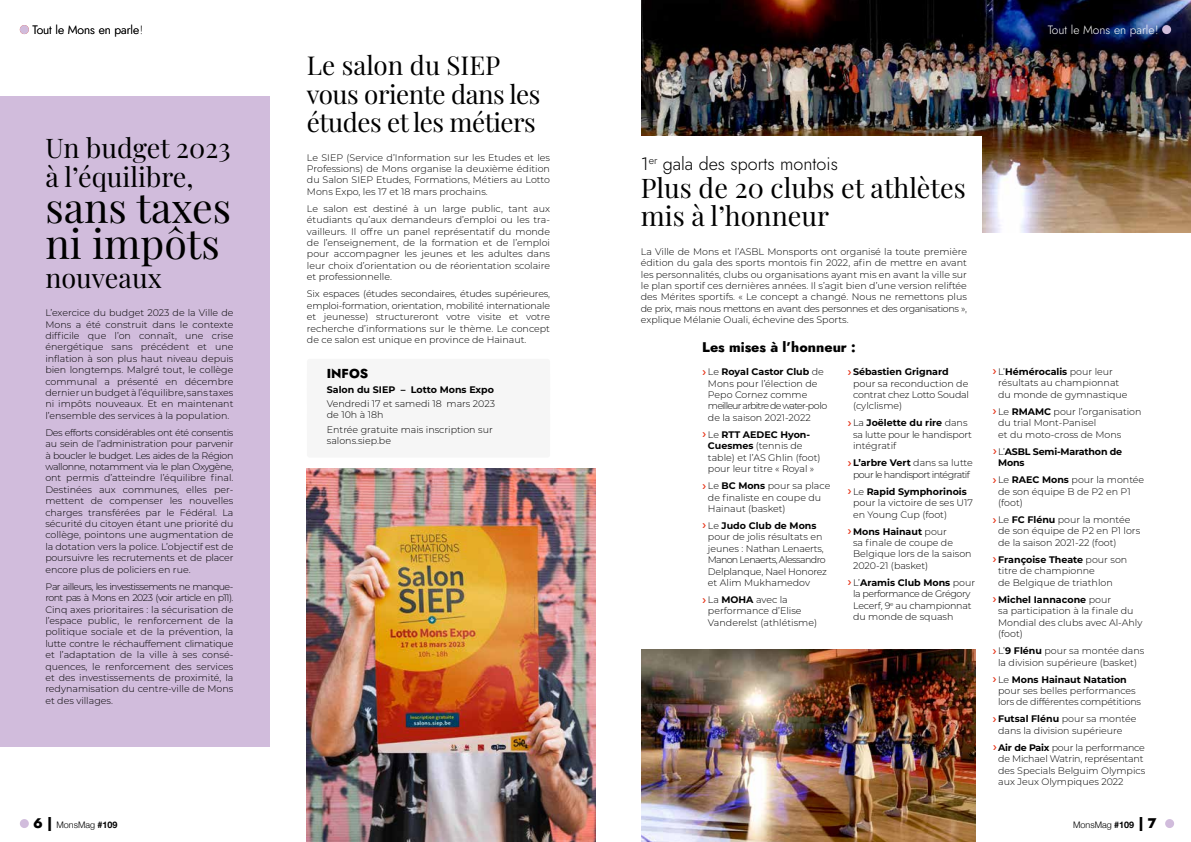
<style>
.page{position:relative;width:1191px;height:842px;background:#fff}
.page>*{position:absolute;margin:0;border:0;box-sizing:border-box;transform-origin:0 0}
.t1{font:41px/36.4px "Playfair Display";color:#000}
.t2{font:27px/28.4px "Playfair Display";color:#000}
.t3{font:26px/28.4px "Playfair Display";letter-spacing:-.02em;color:#000}
.t4{font:18px "Jost";color:#000}
.t5{font:800 14px "Jost";color:#000}
.t6{font:800 13px "Jost";color:#000}
.t7{font:12px "Jost";color:#000}
.t8{font:12px "Jost";color:#fff}
.t9{font:300 9.5px/11.4px "Montserrat";color:#000}
.t10{font:300 9.5px/11.4px "Montserrat";letter-spacing:-.02em;color:#000}
.t11{font:300 9.5px/11.4px "Montserrat";letter-spacing:-.06em;color:#000}
.t12{font:700 9.5px "Montserrat";color:#000}
.t13{font:700 9.5px/11.4px "Montserrat";letter-spacing:-.02em;color:#000}
.t14{font:300 9px "Helvetica Neue";color:#000}
.s1{font-weight:700}
.s2{font-weight:300}
.s3{font-family:"Jost";font-weight:800;font-size:14px}
</style>
<div class="page">
<div style="left:0;top:96px;width:269px;height:650px;background:#d1bcdc"></div>
<img style="left:641px;top:0;width:550px;height:233px">
<img style="left:641px;top:649px;width:334px;height:193px">
<div style="left:641px;top:136px;width:340px;height:197px;background:#fff"></div>
<div style="left:307px;top:359px;width:243px;height:33px;background:#f6f6f6;border-radius:3px"></div>
<div style="left:307px;top:386px;width:243px;height:46px;background:#f6f6f6;border-radius:3px"></div>
<div style="left:307px;top:412px;width:243px;height:46px;background:#f6f6f6;border-radius:3px"></div>
<img style="left:306px;top:469px;width:289px;height:373px">
<div style="left:20px;top:819px;width:9px;height:9px;background:#d1bcdc;border-radius:50%"></div>
<div style="left:1165px;top:819px;width:9px;height:9px;background:#d1bcdc;border-radius:50%"></div>
<div style="left:20px;top:25px;width:9px;height:9px;background:#d1bcdc;border-radius:50%"></div>
<div style="left:1162px;top:25px;width:9px;height:9px;background:#d1bcdc;border-radius:50%"></div>
<p class="t7" style="left:32px;top:22px;width:112px">Tout le Mons en parle!</p>
<p class="t8" style="left:1047px;top:22px;width:112px">Tout le Mons en parle!</p>
<h2 class="t2" style="left:45px;top:132px;width:187px">Un budget 2023 à l’équilibre,</h2>
<h1 class="t1" style="left:45px;top:186px;width:187px">sans taxes ni impôts</h1>
<h2 class="t2" style="left:45px;top:261px;width:118px">nouveaux</h2>
<p class="t9" style="left:45px;top:307px;width:190px;text-align:justify">L’exercice du budget 2023 de la Ville de Mons a été construit dans le contexte difficile que l’on connaît, une crise énergétique sans précédent et une inflation à son plus haut niveau depuis bien longtemps. Malgré tout, le collège communal a présenté en décembre dernier un budget à l’équilibre, sans taxes ni impôts nouveaux. Et en maintenant l’ensemble des services à la population.</p>
<p class="t9" style="left:45px;top:426px;width:190px;text-align:justify">Des efforts considérables ont été consentis au sein de l’administration pour parvenir à boucler le budget. Les aides de la Région wallonne, notamment via le plan Oxygène, ont permis d’atteindre l’équilibre final.<br>Destinées aux communes, elles per&shy;mettent de compenser les nouvelles charges transférées par le Fédéral. La sécurité du citoyen étant une priorité du collège, pointons une augmentation de la dotation vers la police. L’objectif est de poursuivre les recrutements et de placer encore plus de policiers en rue.</p>
<p class="t9" style="left:45px;top:580px;width:190px;text-align:justify">Par ailleurs, les investissements ne manque&shy;ront pas à Mons en 2023 (voir article en p11).<br>Cinq axes prioritaires : la sécurisation de l’espace public, le renforcement de la politique sociale et de la prévention, la lutte contre le réchauffement climatique et l’adaptation de la ville à ses consé&shy;quences, le renforcement des services et des investissements de proximité, la redynamisation du centre-ville de Mons et des villages.</p>
<h3 class="t3" style="left:307px;top:49px;width:235px">Le salon du SIEP vous oriente dans les études et les métiers</h3>
<p class="t9" style="left:307px;top:151px;width:245px;text-align:justify">Le SIEP (Service d’Information sur les Etudes et les Professions) de Mons organise la deuxième édition du Salon SIEP Etudes, Formations, Métiers au Lotto Mons Expo, les 17 et 18 mars prochains.</p>
<p class="t9" style="left:307px;top:202px;width:245px;text-align:justify">Le salon est destiné à un large public, tant aux étudiants qu’aux demandeurs d’emploi ou les tra&shy;vailleurs. Il offre un panel représentatif du monde de l’enseignement, de la formation et de l’emploi pour accompagner les jeunes et les adultes dans leur choix d’orientation ou de réorientation scolaire et professionnelle.</p>
<p class="t9" style="left:307px;top:288px;width:245px;text-align:justify">Six espaces (études secondaires, études supérieures, emploi-formation, orientation, mobilité internationale et jeunesse) structureront votre visite et votre recherche d’informations sur le thème. Le concept de ce salon est unique en province de Hainaut.</p>
<h3 class="t6" style="left:327px;top:365px;width:43px">INFOS</h3>
<p class="t12" style="left:327px;top:382px;width:169px">Salon du SIEP – Lotto Mons Expo</p>
<p class="t9" style="left:327px;top:397px;width:170px">Vendredi 17 et samedi 18 mars 2023 de 10h à 18h</p>
<p class="t9" style="left:327px;top:423px;width:167px">Entrée gratuite mais inscription sur salons.siep.be</p>
<h3 class="t4" style="left:641px;top:151px;width:198px">1<sup>er</sup> gala des sports montois</h3>
<h2 class="t2" style="left:641px;top:171px;width:326px">Plus de 20 clubs et athlètes mis à l’honneur</h2>
<p class="t9" style="left:641px;top:245px;width:328px;text-align:justify">La Ville de Mons et l’ASBL Monsports ont organisé la toute première édition du gala des sports montois fin 2022, afin de mettre en avant les personnalités, clubs ou organisations ayant mis en avant la ville sur le plan sportif ces dernières années. Il s’agit bien d’une version reliftée des Mérites sportifs. « Le concept a changé. Nous ne remettons plus de prix, mais nous mettons en avant des personnes et des organisations », explique Mélanie Ouali, échevine des Sports.</p>
<h3 class="t5" style="left:702px;top:338px;width:155px">Les mises à l’honneur :</h3>
<p class="t9" style="left:708px;top:366px;width:121px">Le <span class="s1">Royal Castor Club</span> de<br>Mons pour l’élection de<br>Pepo Cornez comme meilleur arbitre de water-polo de la saison 2021-2022</p>
<p class="t9" style="left:708px;top:428px;width:114px">Le <span class="s1">RTT AEDEC Hyon-<br>Cuesmes</span> (tennis de table) et l’AS Ghlin (foot) pour leur titre « Royal »</p>
<p class="t9" style="left:708px;top:480px;width:124px">Le <span class="s1">BC Mons</span> pour sa place de finaliste en coupe du<br>Hainaut (basket)</p>
<p class="t10" style="left:708px;top:520px;width:121px">Le <span class="s1">Judo Club de Mons </span>pour de jolis résultats en jeunes : Nathan Lenaerts,<br>Manon Lenaerts, Alessandro<br>Delplanque, Nael Honorez et Alim Mukhamedov</p>
<p class="t9" style="left:708px;top:594px;width:111px">La <span class="s1">MOHA</span> avec la performance d’Elise<br>Vanderelst (athlétisme)</p>
<p class="t12" style="left:853px;top:365px;width:97px">Sébastien Grignard</p>
<p class="t9" style="left:853px;top:377px;width:117px;text-align:justify">pour sa reconduction de contrat chez Lotto Soudal (cylclisme)</p>
<p class="t10" style="left:853px;top:417px;width:120px">La <span class="s1">Joëlette du rire</span> dans sa lutte pour le handisport intégratif</p>
<p class="t11" style="left:853px;top:457px;width:121px"><span class="s1">L’arbre Vert</span> dans sa lutte pour le handisport intégratif</p>
<p class="t9" style="left:853px;top:485px;width:121px">Le <span class="s1">Rapid Symphorinois </span>pour la victoire de ses U17 en Young Cup (foot)</p>
<p class="t9" style="left:853px;top:525px;width:120px"><span class="s1">Mons Hainaut</span> pour<br>sa finale de coupe de<br>Belgique lors de la saison<br>2020-21 (basket)</p>
<p class="t10" style="left:853px;top:576px;width:124px">L’<span class="s1">Aramis Club Mons</span> pour la performance de Grégory<br>Lecerf, 9<sup>e</sup> au championnat du monde de squash</p>
<p class="t9" style="left:998px;top:366px;width:131px">L’<span class="s1">Hémérocalis</span> pour leur résultats au championnat du monde de gymnastique</p>
<p class="t9" style="left:998px;top:405px;width:145px">Le <span class="s1">RMAMC</span> pour l’organisation du trial Mont-Panisel<br>et du moto-cross de Mons</p>
<p class="t13" style="left:998px;top:445px;width:126px"><span class="s2">L’</span>ASBL Semi-Marathon de<br>Mons</p>
<p class="t9" style="left:998px;top:474px;width:148px">Le <span class="s1">RAEC Mons</span> pour la montée de son équipe B de P2 en P1 (foot)</p>
<p class="t9" style="left:998px;top:514px;width:144px">Le <span class="s1">FC Flénu</span> pour la montée de son équipe de P2 en P1 lors de la saison 2021-22 (foot)</p>
<p class="t9" style="left:998px;top:554px;width:131px"><span class="s1">Françoise Theate</span> pour son titre de championne<br>de Belgique de triathlon</p>
<p class="t9" style="left:998px;top:593px;width:146px"><span class="s1">Michel Iannacone</span> pour<br>sa participation à la finale du<br>Mondial des clubs avec Al-Ahly (foot)</p>
<p class="t9" style="left:998px;top:645px;width:148px">L’<span class="s1">9 Flénu</span> pour sa montée dans la division supérieure (basket)</p>
<p class="t10" style="left:998px;top:673px;width:144px">Le <span class="s1">Mons Hainaut Natation </span>pour ses belles performances lors de différentes compétitions</p>
<p class="t9" style="left:998px;top:713px;width:140px"><span class="s1">Futsal Flénu</span> pour sa montée dans la division supérieure</p>
<p class="t9" style="left:998px;top:741px;width:149px"><span class="s1">Air de Paix</span> pour la performance de Michael Watrin, représentant des Specials Belguim Olympics aux Jeux Olympiques 2022</p>
<p class="t14" style="left:33px;top:817px;width:86px"><span class="s3">6 |</span> MonsMag <span class="s1">#109</span></p>
<p class="t14" style="left:1073px;top:817px;width:85px">MonsMag <span class="s1">#109</span> <span class="s3">| 7</span></p>
</div>
